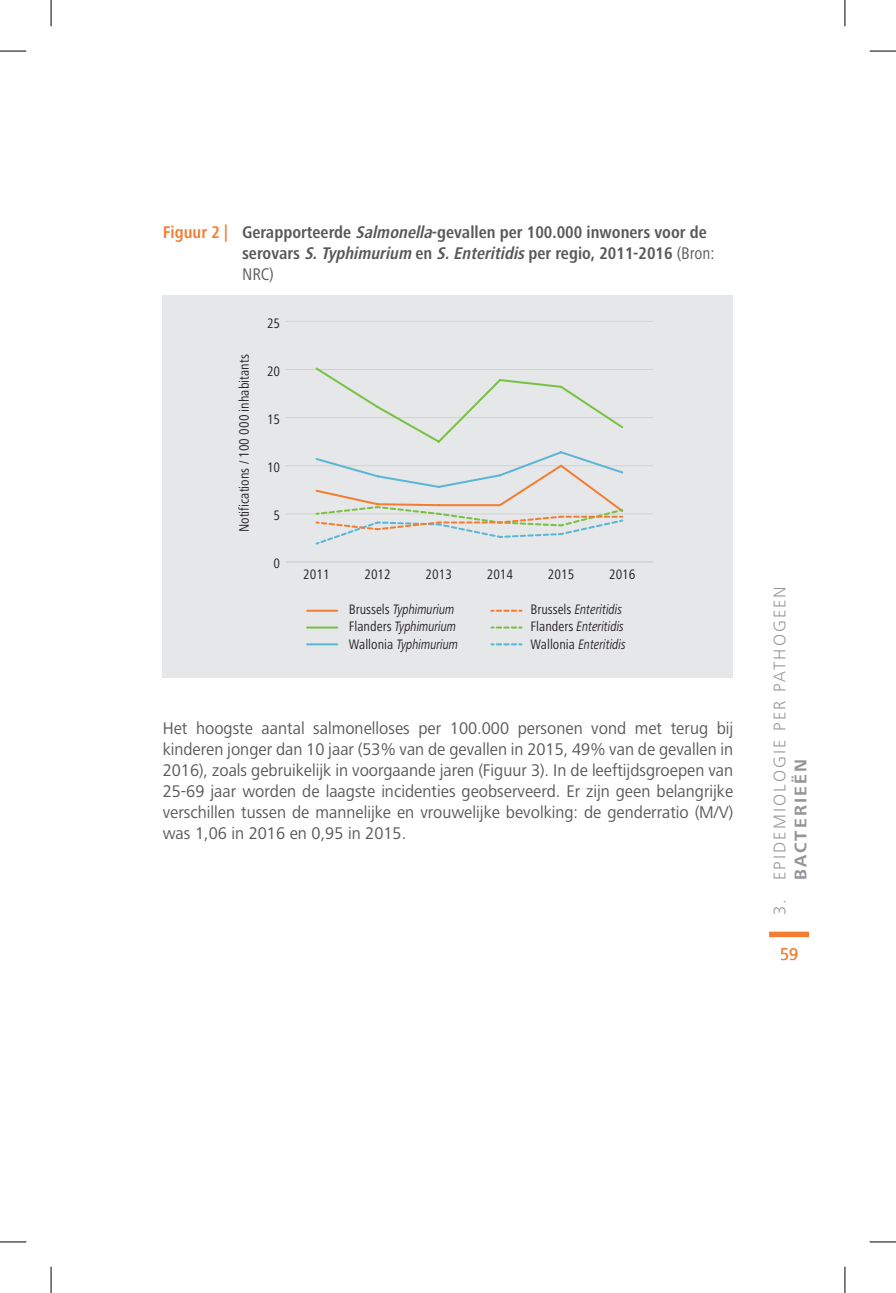
<style>
.page{position:relative;width:896px;height:1293px;background:#fff}
.page>*{position:absolute;margin:0;border:0;box-sizing:border-box;transform-origin:0 0}
.t1{font:17.5px/21px "Frutiger Next LT";color:#57585a;text-align:justify;scale:.96 1}
.t2{font:700 condensed 17.5px/21px "Frutiger Next LT";color:#57585a}
.t3{font:300 17.5px "Frutiger Next LT";letter-spacing:.125em;color:#939598}
.t4{font:700 17.5px "Frutiger Next LT";color:#939598}
.t5{font:17.5px "Frutiger Next LT";color:#f47d31;scale:.96 1}
.t6{font:italic 14.17px/17.3px "Frutiger Next LT";color:#231f20;scale:.8 1}
.t7{font:condensed 14.17px "Frutiger Next LT";color:#231f20}
.s1{color:#f47d31}
.s2{font-style:italic}
.s3{font-weight:400}
.s4{font-style:normal;font-stretch:condensed}
</style>
<div class="page">
<div style="left:769px;top:932px;width:40px;height:5px;background:#f47d31"></div>
<div style="left:163px;top:295px;width:570px;height:383px;background:#e6e7e9"></div>
<hr style="left:286px;top:561px;width:367px;height:1px;background:#d1d2d4">
<hr style="left:286px;top:513px;width:367px;height:1px;background:#d1d2d4">
<hr style="left:286px;top:465px;width:367px;height:1px;background:#d1d2d4">
<hr style="left:286px;top:417px;width:367px;height:1px;background:#d1d2d4">
<hr style="left:286px;top:369px;width:367px;height:1px;background:#d1d2d4">
<hr style="left:286px;top:321px;width:367px;height:1px;background:#d1d2d4">
<svg style="left:315px;top:367px;width:309px;height:76px"></svg>
<svg style="left:315px;top:451px;width:309px;height:94px"></svg>
<hr style="left:307px;top:610px;width:30px;height:2px;background:#f47d31">
<hr style="left:307px;top:626px;width:30px;height:2px;background:#79c142">
<hr style="left:307px;top:643px;width:30px;height:2px;background:#59b6d5">
<svg style="left:491px;top:610px;width:30px;height:2px"></svg>
<svg style="left:491px;top:626px;width:30px;height:2px"></svg>
<svg style="left:491px;top:643px;width:30px;height:2px"></svg>
<svg style="left:0;top:51px;width:26px;height:1px"></svg>
<svg style="left:870px;top:51px;width:26px;height:1px"></svg>
<svg style="left:0;top:1241px;width:26px;height:1px"></svg>
<svg style="left:870px;top:1241px;width:26px;height:1px"></svg>
<svg style="left:51px;top:0;width:1px;height:26px"></svg>
<svg style="left:51px;top:1266px;width:1px;height:27px"></svg>
<svg style="left:844px;top:0;width:1px;height:26px"></svg>
<svg style="left:844px;top:1266px;width:1px;height:27px"></svg>
<p class="t2" style="left:242px;top:222px;width:474px;text-indent:-79px"><span class="s1">Figuur 2 |</span> Gerapporteerde <span class="s2">Salmonella</span>-gevallen per 100.000 inwoners voor de serovars <span class="s2">S.Typhimurium</span> en <span class="s2">S.Enteritidis</span>per regio, 2011-2016 <span class="s3">(Bron:<br>NRC )</span></p>
<p class="t7" style="left:236px;top:532px;width:179px;rotate:-90deg">Notifications / 100 000 inhabitants</p>
<p class="t7" style="left:267px;top:315px;width:15px">25</p>
<p class="t7" style="left:267px;top:363px;width:15px">20</p>
<p class="t7" style="left:267px;top:411px;width:15px">15</p>
<p class="t7" style="left:267px;top:460px;width:15px">10</p>
<p class="t7" style="left:274px;top:508px;width:8px">5</p>
<p class="t7" style="left:274px;top:556px;width:8px">0</p>
<p class="t7" style="left:303px;top:566px;width:28px">2011</p>
<p class="t7" style="left:364px;top:566px;width:28px">2012</p>
<p class="t7" style="left:426px;top:566px;width:28px">2013</p>
<p class="t7" style="left:487px;top:566px;width:28px">2014</p>
<p class="t7" style="left:548px;top:566px;width:28px">2015</p>
<p class="t7" style="left:609px;top:566px;width:28px">2016</p>
<p class="t6" style="left:530px;top:600px;width:120px"><span class="s4">Brussels</span> Enteritidis<br><span class="s4">Flanders</span> Enteritidis<br><span class="s4">Wallonia</span> Enteritidis</p>
<p class="t6" style="left:349px;top:600px;width:138px"><span class="s4">Brussels</span> Typhimurium<br><span class="s4">Flanders</span> Typhimurium<br><span class="s4">Wallonia</span> Typhimurium</p>
<p class="t1" style="left:163px;top:717px;width:596px">Het hoogste aantal salmonelloses per 100.000 personen vond met terug bij kinderen jonger dan 10 jaar (53% van de gevallen in 2015, 49% van de gevallen in 2016), zoals gebruikelijk in voorgaande jaren (Figuur 3). I n de leeftijdsgroepen van 25-69 jaar worden de laagste incidenties geobserveerd. Er zijn geen belangrijke verschillen tussen de mannelijke en vrouwelijke bevolking: de genderratio (M/V) was 1,06 in 2016 en 0,95 in 2015.</p>
<p class="t3" style="left:770px;top:915px;width:330px;rotate:-90deg">3. Epidemiologie per pathogeen</p>
<p class="t4" style="left:791px;top:880px;width:123px;rotate:-90deg">Bacterieën</p>
<p class="t5" style="left:780px;top:944px;width:20px">59</p>
</div>
